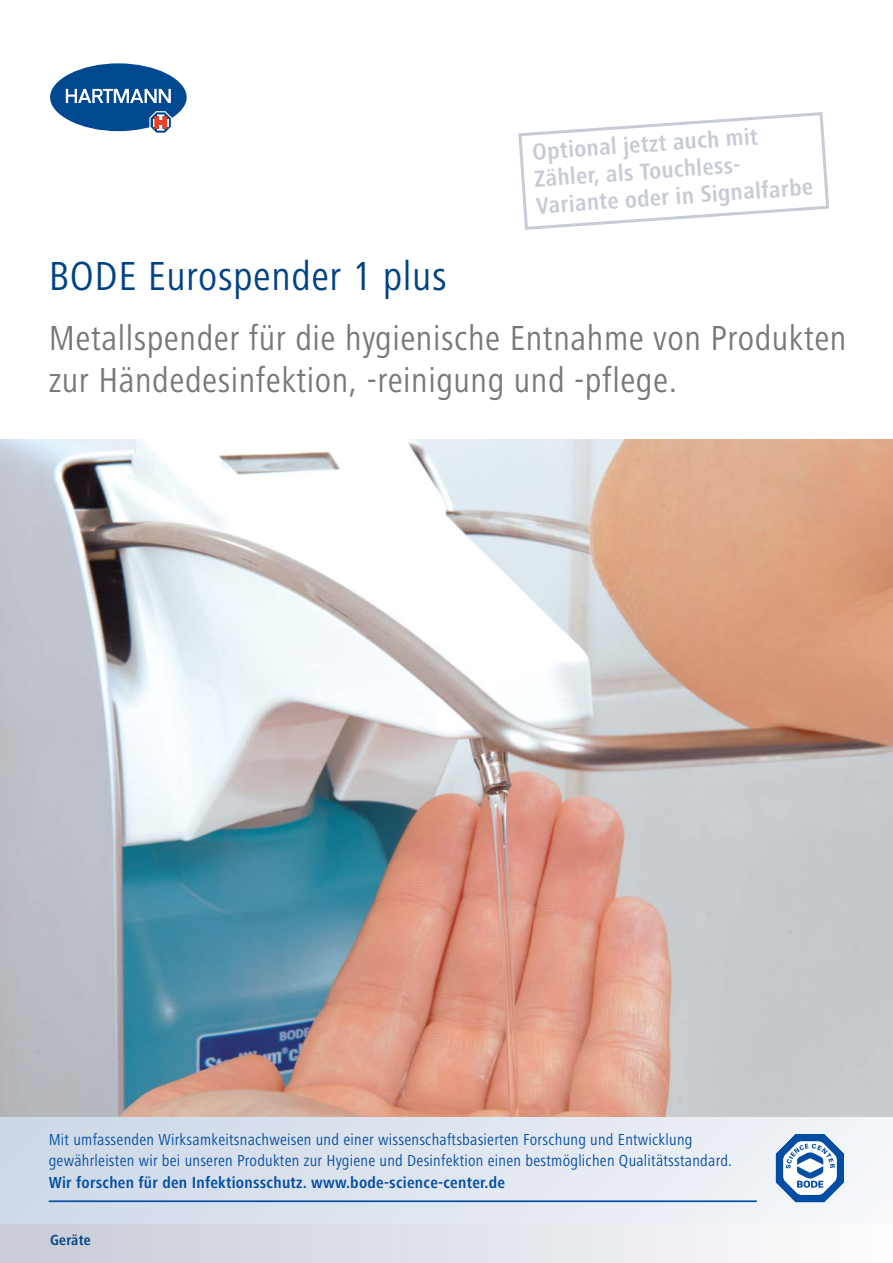
<style>
.page{position:relative;width:893px;height:1263px;background:#fff}
.page>*{position:absolute;margin:0;border:0;box-sizing:border-box;transform-origin:0 0}
.t1{font:42px "Hartmann";letter-spacing:.015em;color:#004286}
.t2{font:36px/42px "Hartmann";letter-spacing:.015em;color:#77787b}
.t3{font:700 24px/27px "Hartmann";color:#c6cbd6}
.t4{font:16.5px/21.3px "Hartmann Regular+QHVUOW";letter-spacing:.015em;color:#034ea2}
.t5{font:16.5px "Hartmann Bold+GRTUFH";letter-spacing:.015em;color:#034ea2}
.t6{font:700 15px "Hartmann";letter-spacing:.015em;color:#004286}
</style>
<div class="page">
<div style="left:0;top:1117px;width:892px;height:146px;background:linear-gradient(to right,#cdd7e6,#f4f6f9)"></div>
<hr style="left:49px;top:1200px;width:708px;height:2px;background:#034ea2">
<svg style="left:776px;top:1134px;width:68px;height:68px"></svg>
<svg style="left:50px;top:63px;width:137px;height:70px"></svg>
<div style="left:0;top:1225px;width:892px;height:38px;background:linear-gradient(to right,#c6cbd6,#fcfdfd)"></div>
<svg style="left:518px;top:112px;width:311px;height:118px"></svg>
<img style="left:0;top:440px;width:892px;height:677px">
<h3 class="t3" style="left:531px;top:141px;width:279px;rotate:-4deg">Optional jetzt auch mit<br>Zähler, als Touchless-<br>Variante oder in Signalfarbe</h3>
<h1 class="t1" style="left:49px;top:260px;width:399px">BODE Eurospender 1 plus</h1>
<h2 class="t2" style="left:49px;top:320px;width:799px">Metallspender für die hygienische Entnahme von Produkten zur Händedesinfektion, -reinigung und -pflege.</h2>
<p class="t4" style="left:49px;top:1131px;width:685px">Mit umfassenden Wirksamkeitsnachweisen und einer wissenschaftsbasierten Forschung und Entwicklung gewährleisten wir bei unseren Produkten zur Hygiene und Desinfektion einen bestmöglichen Qualitätsstandard.</p>
<p class="t5" style="left:49px;top:1172px;width:458px">Wir forschen für den Infektionsschutz. www.bode-science-center.de</p>
<p class="t6" style="left:50px;top:1235px;width:42px">Geräte</p>
</div>
